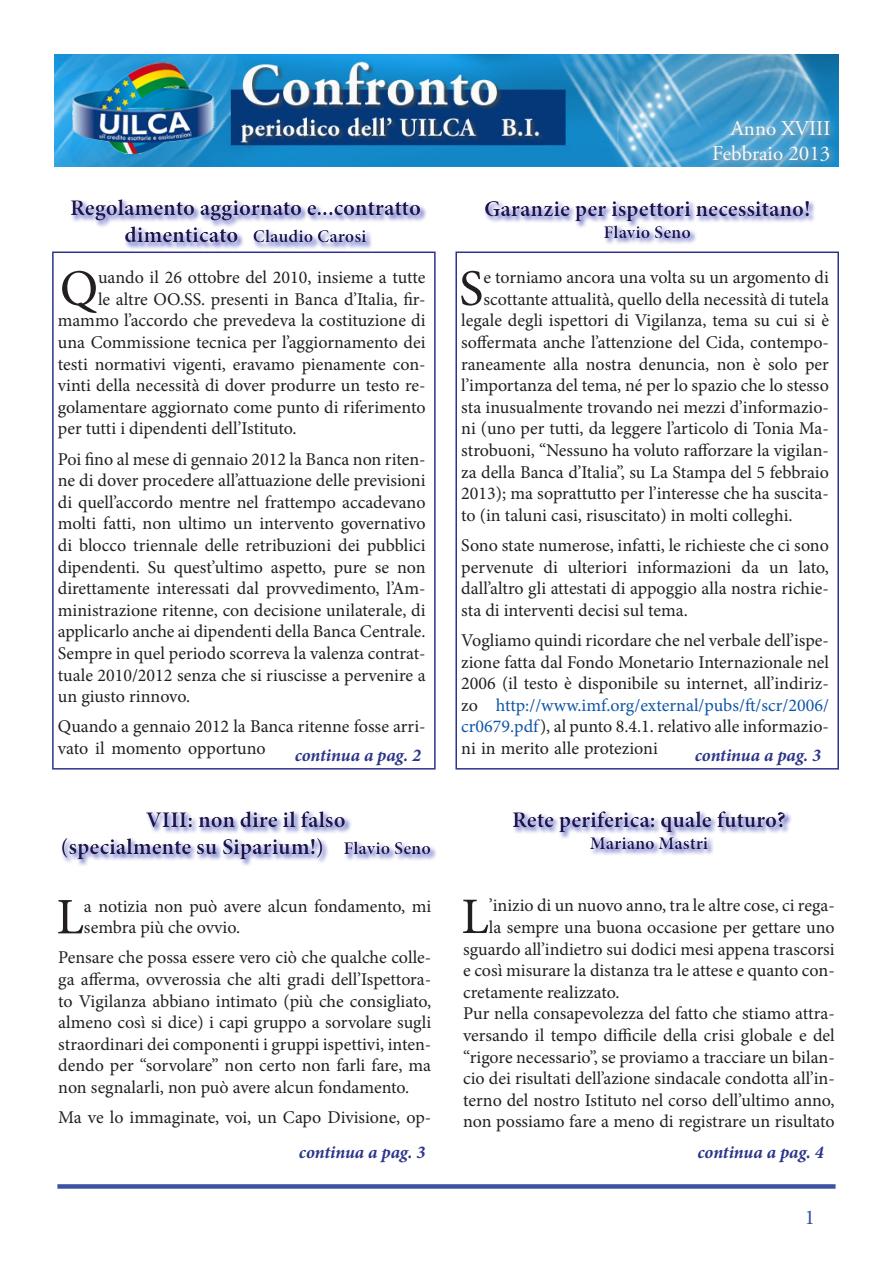
<style>
.page{position:relative;width:893px;height:1263px;background:#fff}
.page>*{position:absolute;margin:0;border:0;box-sizing:border-box;transform-origin:0 0}
.t1{font:51.3px "Minion Pro";color:#231f20}
.t2{font:700 22.5px/27px "Minion Pro";color:#201850;text-align:center}
.t3{font:21px/25.2px "Adobe Garamond Pro";color:#f9fcfc;text-align:right}
.t4{font:21px "Minion Pro";color:#3651a3}
.t5{font:18px/21.6px "Minion Pro";color:#231f20;text-align:justify}
.t6{font:italic 700 18px "Minion Pro";letter-spacing:-.005em;color:#2c3589}
.t7{font:700 18px "Minion Pro";color:#201850}
.s1{font-size:22.5px}
.s2{font-size:18px}
.s3{color:#1055a6}
</style>
<div class="page">
<img style="left:54px;top:54px;width:785px;height:113px">
<div style="left:705px;top:111px;width:133px;height:60px;background:#fff;opacity:.75"></div>
<div style="left:455px;top:251px;width:384px;height:518px;border:2px solid #2c3589"></div>
<div style="left:499px;top:799px;width:301px;height:65px;background:#231f20;opacity:.5"></div>
<div style="left:52px;top:799px;width:393px;height:65px;background:#231f20;opacity:.5"></div>
<div style="left:57px;top:1184px;width:779px;height:5px;background:#3c53a3"></div>
<div style="left:470px;top:188px;width:354px;height:66px;background:#231f20;opacity:.5"></div>
<div style="left:57px;top:187px;width:378px;height:67px;background:#231f20;opacity:.5"></div>
<div style="left:52px;top:251px;width:384px;height:518px;border:2px solid #2c3589"></div>
<p class="t2" style="left:70px;top:194px;width:352px">Regolamento aggiornato e...contratto</p>
<p class="t7" style="left:125px;top:224px;width:243px"><span class="s1">dimenticato</span> Claudio Carosi</p>
<p class="t1" style="left:60px;top:254px;width:40px">Q</p>
<p class="t5" style="left:98px;top:267px;width:329px">uando il 26 ottobre del 2010, insieme a tutte</p>
<p class="t5" style="left:98px;top:288px;width:329px">le altre OO.SS. presenti in Banca d’Italia, fir-</p>
<p class="t5" style="left:58px;top:310px;width:369px">mammo l’accordo che prevedeva la costituzione di</p>
<p class="t5" style="left:58px;top:332px;width:369px">una Commissione tecnica per l’aggiornamento dei</p>
<p class="t5" style="left:58px;top:353px;width:369px">testi normativi vigenti, eravamo pienamente con-</p>
<p class="t5" style="left:58px;top:375px;width:369px">vinti della necessità di dover produrre un testo re-</p>
<p class="t5" style="left:58px;top:396px;width:369px">golamentare aggiornato come punto di riferimento</p>
<p class="t5" style="left:58px;top:418px;width:240px">per tutti i dipendenti dell’Istituto.</p>
<p class="t5" style="left:58px;top:448px;width:369px">Poi fino al mese di gennaio 2012 la Banca non riten&shy;ne di dover procedere all’attuazione delle previsioni di quell’accordo mentre nel frattempo accadevano molti fatti, non ultimo un intervento governativo di blocco triennale delle retribuzioni dei pubblici dipendenti. Su quest’ultimo aspetto, pure se non direttamente interessati dal provvedimento, l’Am&shy;ministrazione ritenne, con decisione unilaterale, di applicarlo anche ai dipendenti della Banca Centrale.<br>Sempre in quel periodo scorreva la valenza contrat&shy;tuale 2010/2012 senza che si riuscisse a pervenire a un giusto rinnovo.</p>
<p class="t5" style="left:58px;top:716px;width:369px">Quando a gennaio 2012 la Banca ritenne fosse arri&shy;vato il momento opportuno</p>
<p class="t6" style="left:295px;top:742px;width:128px">continua a pag. 2</p>
<p class="t2" style="left:61px;top:806px;width:372px">VIII: non dire il falso<br>(specialmente su Siparium!) <span class="s2">Flavio Seno</span></p>
<p class="t1" style="left:56px;top:883px;width:29px">L</p>
<p class="t5" style="left:84px;top:895px;width:349px">a notizia non può avere alcun fondamento, mi sembra più che ovvio.</p>
<p class="t5" style="left:58px;top:947px;width:374px">Pensare che possa essere vero ciò che qualche colle&shy;ga afferma, ovverossia che alti gradi dell’Ispettora&shy;to Vigilanza abbiano intimato (più che consigliato, almeno così si dice) i capi gruppo a sorvolare sugli straordinari dei componenti i gruppi ispettivi, inten&shy;dendo per “sorvolare” non certo non farli fare, ma non segnalarli, non può avere alcun fondamento.</p>
<p class="t5" style="left:58px;top:1107px;width:374px">Ma ve lo immaginate, voi, un Capo Divisione, op-</p>
<p class="t3" style="left:712px;top:117px;width:120px">Anno XVIII<br>Febbraio 2013</p>
<p class="t2" style="left:484px;top:195px;width:328px">Garanzie per ispettori necessitano!</p>
<p class="t7" style="left:604px;top:219px;width:89px">Flavio Seno</p>
<p class="t1" style="left:459px;top:254px;width:26px">S</p>
<p class="t5" style="left:483px;top:267px;width:347px">e torniamo ancora una volta su un argomento di</p>
<p class="t5" style="left:483px;top:288px;width:347px">scottante attualità, quello della necessità di tutela</p>
<p class="t5" style="left:461px;top:310px;width:369px">legale degli ispettori di Vigilanza, tema su cui si è</p>
<p class="t5" style="left:461px;top:332px;width:369px">soffermata anche l’attenzione del Cida, contempo-</p>
<p class="t5" style="left:461px;top:353px;width:369px">raneamente alla nostra denuncia, non è solo per</p>
<p class="t5" style="left:461px;top:375px;width:369px">l’importanza del tema, né per lo spazio che lo stesso</p>
<p class="t5" style="left:461px;top:396px;width:369px">sta inusualmente trovando nei mezzi d’informazio-</p>
<p class="t5" style="left:461px;top:418px;width:369px">ni (uno per tutti, da leggere l’articolo di Tonia Ma-</p>
<p class="t5" style="left:461px;top:440px;width:369px">strobuoni, “Nessuno ha voluto rafforzare la vigilan-</p>
<p class="t5" style="left:461px;top:461px;width:369px">za della Banca d’Italia”, su La Stampa del 5 febbraio</p>
<p class="t5" style="left:461px;top:483px;width:369px">2013); ma soprattutto per l’interesse che ha suscita-</p>
<p class="t5" style="left:461px;top:504px;width:333px">to (in taluni casi, risuscitato) in molti colleghi.</p>
<p class="t5" style="left:461px;top:534px;width:369px">Sono state numerose, infatti, le richieste che ci sono pervenute di ulteriori informazioni da un lato, dall’altro gli attestati di appoggio alla nostra richie&shy;sta di interventi decisi sul tema.</p>
<p class="t5" style="left:461px;top:629px;width:369px">Vogliamo quindi ricordare che nel verbale dell’ispe&shy;zione fatta dal Fondo Monetario Internazionale nel 2006 (il testo è disponibile su internet, all’indiriz&shy;zo <span class="s3">http://www.imf.org/external/pubs/ft/scr/2006/ cr0679.pdf</span>), al punto 8.4.1. relativo alle informazio&shy;ni in merito alle protezioni</p>
<p class="t6" style="left:695px;top:742px;width:128px">continua a pag. 3</p>
<p class="t2" style="left:512px;top:806px;width:275px">Rete periferica: quale futuro?</p>
<p class="t7" style="left:590px;top:830px;width:120px">Mariano Mastri</p>
<p class="t1" style="left:461px;top:882px;width:29px">L</p>
<p class="t5" style="left:489px;top:895px;width:347px">’inizio di un nuovo anno, tra le altre cose, ci rega-</p>
<p class="t5" style="left:489px;top:916px;width:347px">la sempre una buona occasione per gettare uno</p>
<p class="t5" style="left:463px;top:938px;width:373px">sguardo all’indietro sui dodici mesi appena trascorsi</p>
<p class="t5" style="left:463px;top:960px;width:373px">e così misurare la distanza tra le attese e quanto con-</p>
<p class="t5" style="left:463px;top:981px;width:158px">cretamente realizzato.</p>
<p class="t5" style="left:463px;top:1003px;width:373px">Pur nella consapevolezza del fatto che stiamo attra&shy;versando il tempo difficile della crisi globale e del “rigore necessario”, se proviamo a tracciare un bilan&shy;cio dei risultati dell’azione sindacale condotta all’in&shy;terno del nostro Istituto nel corso dell’ultimo anno, non possiamo fare a meno di registrare un risultato</p>
<p class="t6" style="left:299px;top:1139px;width:128px">continua a pag. 3</p>
<p class="t6" style="left:697px;top:1139px;width:128px">continua a pag. 4</p>
<p class="t4" style="left:805px;top:1203px;width:12px">1</p>
</div>
